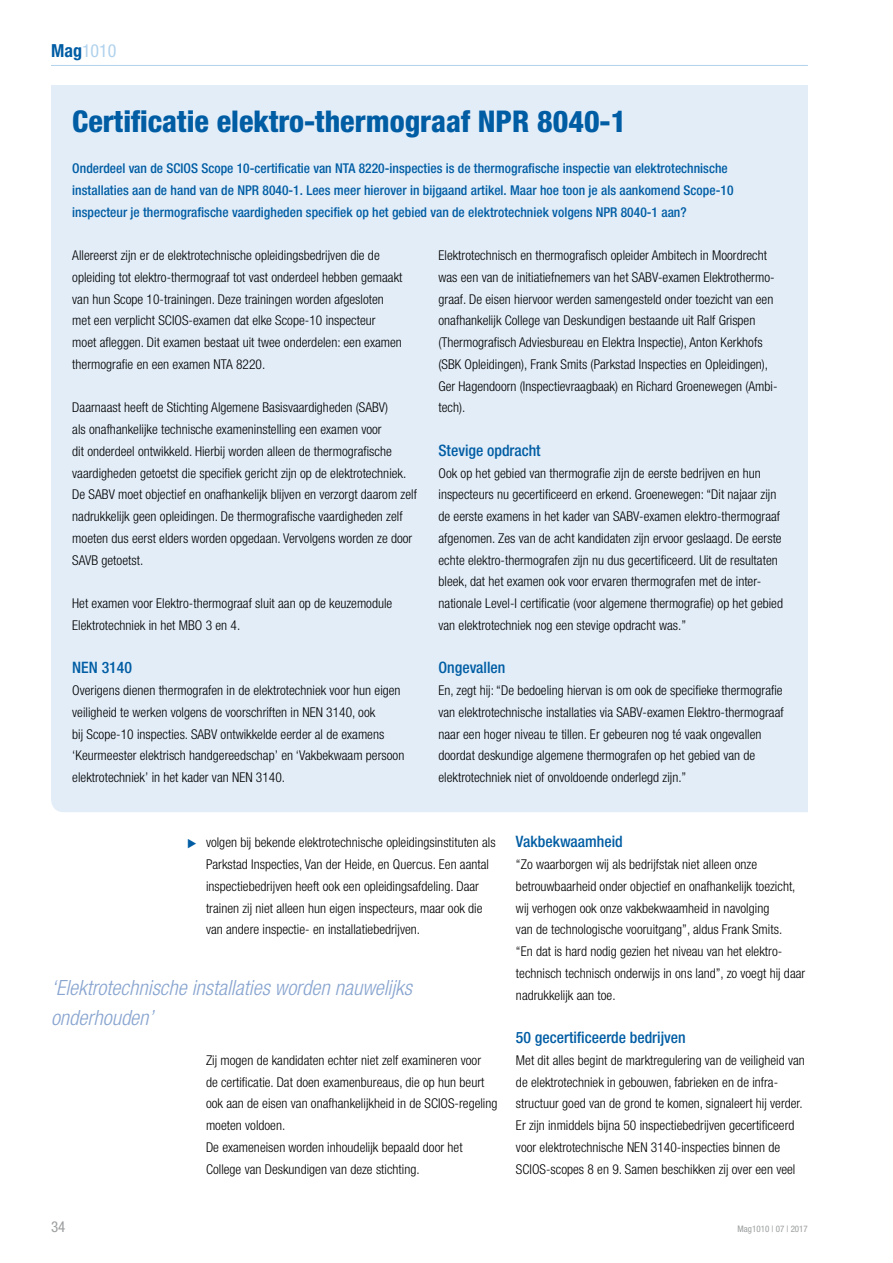
<style>
.page{position:relative;width:893px;height:1263px;background:#fff}
.page>*{position:absolute;margin:0;border:0;box-sizing:border-box;transform-origin:0 0}
.t1{font:800 condensed 30px "Helvetica Neue";color:#005da4}
.t2{font:italic 300 condensed 21px/30px "Helvetica Neue";color:#89a5d0}
.t3{font:condensed 18px "Helvetica Neue";color:#b0d2ec}
.t4{font:500 condensed 15.75px "Helvetica Neue";color:#005da4}
.t5{font:condensed 15px "Helvetica Neue";color:#9c9e9f}
.t6{font:300 condensed 13.5px/21.8px "Helvetica Neue";color:#000}
.t7{font:500 condensed 13.5px/21.8px "Helvetica Neue";color:#005da4}
.t8{font:condensed 9px "Helvetica Neue";color:#9c9e9f}
.s1{font-weight:700;color:#005da4}
</style>
<div class="page">
<hr style="left:51px;top:65px;width:757px;height:1px;background:#b0d2ec">
<div style="left:51px;top:85px;width:757px;height:727px;background:#e2edf8"></div>
<h3 class="t3" style="left:51px;top:40px;width:67px"><span class="s1">Mag</span>1010</h3>
<h1 class="t1" style="left:72px;top:103px;width:556px">Certificatie elektro-thermograaf NPR 8040-1</h1>
<p class="t7" style="left:72px;top:157px;width:663px">Onderdeel van de SCIOS Scope 10-certificatie van NTA 8220-inspecties is de thermografische inspectie van elektrotechnische installaties aan de hand van de NPR 8040-1. Lees meer hierover in bijgaand artikel. Maar hoe toon je als aankomend Scope-10 inspecteur je thermografische vaardigheden specifiek op het gebied van de elektrotechniek volgens NPR 8040-1 aan?</p>
<p class="t6" style="left:72px;top:244px;width:332px">Allereerst zijn er de elektrotechnische opleidingsbedrijven die de opleiding tot elektro-thermograaf tot vast onderdeel hebben gemaakt van hun Scope 10-trainingen. Deze trainingen worden afgesloten met een verplicht SCIOS-examen dat elke Scope-10 inspecteur moet afleggen. Dit examen bestaat uit twee onderdelen: een examen thermografie en een examen NTA 8220.</p>
<p class="t6" style="left:72px;top:397px;width:346px">Daarnaast heeft de Stichting Algemene Basisvaardigheden (SABV)<br>als onafhankelijke technische exameninstelling een examen voor<br>dit onderdeel ontwikkeld. Hierbij worden alleen de thermografische vaardigheden getoetst die specifiek gericht zijn op de elektrotechniek.<br>De SABV moet objectief en onafhankelijk blijven en verzorgt daarom zelf nadrukkelijk geen opleidingen. De thermografische vaardigheden zelf moeten dus eerst elders worden opgedaan. Vervolgens worden ze door SAVB getoetst.</p>
<p class="t6" style="left:72px;top:592px;width:322px">Het examen voor Elektro-thermograaf sluit aan op de keuzemodule<br>Elektrotechniek in het MBO 3 en 4.</p>
<p class="t4" style="left:72px;top:658px;width:61px">NEN 3140</p>
<p class="t6" style="left:72px;top:679px;width:334px">Overigens dienen thermografen in de elektrotechniek voor hun eigen veiligheid te werken volgens de voorschriften in NEN 3140, ook<br>bij Scope-10 inspecties. SABV ontwikkelde eerder al de examens ‘Keurmeester elektrisch handgereedschap’ en ‘Vakbekwaam persoon elektrotechniek’ in het kader van NEN 3140.</p>
<p class="t6" style="left:438px;top:244px;width:341px">Elektrotechnisch en thermografisch opleider Ambitech in Moordrecht was een van de initiatiefnemers van het SABV-examen Elektrothermo&shy;graaf. De eisen hiervoor werden samengesteld onder toezicht van een onafhankelijk College van Deskundigen bestaande uit Ralf Grispen (Thermografisch Adviesbureau en Elektra Inspectie), Anton Kerkhofs (SBK Opleidingen), Frank Smits (Parkstad Inspecties en Opleidingen), Ger Hagendoorn (Inspectievraagbaak) en Richard Groenewegen (Ambi&shy;tech).</p>
<p class="t4" style="left:438px;top:441px;width:104px">Stevige opdracht</p>
<p class="t6" style="left:438px;top:462px;width:346px">Ook op het gebied van thermografie zijn de eerste bedrijven en hun inspecteurs nu gecertificeerd en erkend. Groenewegen: “Dit najaar zijn de eerste examens in het kader van SABV-examen elektro-thermograaf afgenomen. Zes van de acht kandidaten zijn ervoor geslaagd. De eerste echte elektro-thermografen zijn nu dus gecertificeerd. Uit de resultaten bleek, dat het examen ook voor ervaren thermografen met de inter&shy;nationale Level-I certificatie (voor algemene thermografie) op het gebied van elektrotechniek nog een stevige opdracht was.”</p>
<p class="t4" style="left:438px;top:658px;width:68px">Ongevallen</p>
<p class="t6" style="left:438px;top:679px;width:347px">En, zegt hij: “De bedoeling hiervan is om ook de specifieke thermografie van elektrotechnische installaties via SABV-examen Elektro-thermograaf naar een hoger niveau te tillen. Er gebeuren nog té vaak ongevallen doordat deskundige algemene thermografen op het gebied van de elektrotechniek niet of onvoldoende onderlegd zijn.”</p>
<p class="t6" style="left:206px;top:832px;width:291px">volgen bij bekende elektrotechnische opleidingsinstituten als Parkstad Inspecties, Van der Heide, en Quercus. Een aantal inspectiebedrijven heeft ook een opleidingsafdeling. Daar trainen zij niet alleen hun eigen inspecteurs, maar ook die van andere inspectie- en installatiebedrijven.</p>
<h2 class="t2" style="left:51px;top:972px;width:362px">‘Elektrotechnische installaties worden nauwelijks onderhouden’</h2>
<p class="t6" style="left:206px;top:1049px;width:293px">Zij mogen de kandidaten echter niet zelf examineren voor<br>de certificatie. Dat doen examenbureaus, die op hun beurt ook aan de eisen van onafhankelijkheid in de SCIOS-regeling moeten voldoen.<br>De exameneisen worden inhoudelijk bepaald door het College van Deskundigen van deze stichting.</p>
<p class="t4" style="left:516px;top:832px;width:108px">Vakbekwaamheid</p>
<p class="t6" style="left:516px;top:853px;width:291px">“Zo waarborgen wij als bedrijfstak niet alleen onze betrouwbaarheid onder objectief en onafhankelijk toezicht, wij verhogen ook onze vakbekwaamheid in navolging<br>van de technologische vooruitgang”, aldus Frank Smits.<br>“En dat is hard nodig gezien het niveau van het elektro&shy;technisch technisch onderwijs in ons land”, zo voegt hij daar nadrukkelijk aan toe.</p>
<p class="t4" style="left:516px;top:1028px;width:171px">50 gecertificeerde bedrijven</p>
<p class="t6" style="left:516px;top:1049px;width:290px">Met dit alles begint de marktregulering van de veiligheid van de elektrotechniek in gebouwen, fabrieken en de infra&shy;structuur goed van de grond te komen, signaleert hij verder.<br>Er zijn inmiddels bijna 50 inspectiebedrijven gecertificeerd voor elektrotechnische NEN 3140-inspecties binnen de SCIOS-scopes 8 en 9. Samen beschikken zij over een veel</p>
<p class="t5" style="left:51px;top:1218px;width:16px">34</p>
<p class="t8" style="left:737px;top:1224px;width:72px">Mag1010 | 07 | 2017</p>
</div>
